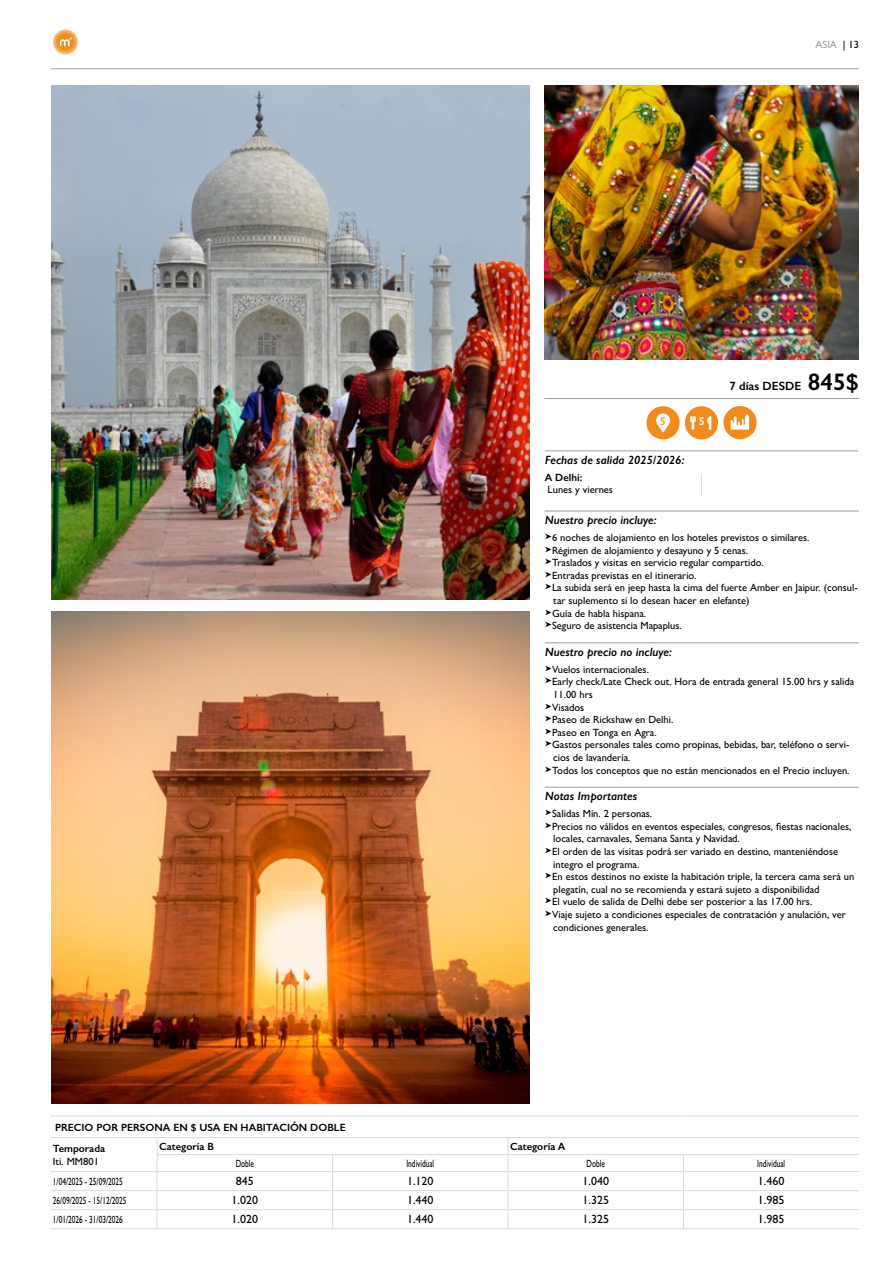
<style>
.page{position:relative;width:893px;height:1263px;background:#fff}
.page>*{position:absolute;margin:0;border:0;box-sizing:border-box;transform-origin:0 0}
.t1{font:italic 600 12px "Gill Sans";color:#000}
.t2{font:500 12px "Gill Sans";color:#000}
.t3{font:600 12px "Gill Sans";color:#000}
.t4{font:600 11.1px "Gill Sans";color:#f6a120}
.t5{font:600 11.1px "Gill Sans";color:#fff}
.t6{font:500 10.5px "Gill Sans";color:#000}
.t7{font:500 10.5px "Gill Sans";color:#000;scale:.7 1}
.t8{font:600 10.5px/21.5px "Gill Sans";color:#000}
.t9{font:500 10.5px "Gill Sans";color:#9d9d9c}
.s1{color:#000}
.s2{font-size:24px}
.s3{font-family:"Menlo";font-weight:400;font-size:12.3px}
</style>
<div class="page">
<hr style="left:51px;top:68px;width:808px;height:1px;background:#9d9d9c">
<svg style="left:53px;top:30px;width:25px;height:24px"></svg>
<hr style="left:51px;top:1137px;width:106px;height:1px;background:#dadada">
<hr style="left:157px;top:1137px;width:176px;height:1px;background:#dadada">
<hr style="left:333px;top:1137px;width:175px;height:1px;background:#dadada">
<hr style="left:157px;top:1154px;width:176px;height:1px;background:#dadada">
<hr style="left:333px;top:1154px;width:175px;height:1px;background:#dadada">
<hr style="left:508px;top:1154px;width:175px;height:1px;background:#dadada">
<hr style="left:683px;top:1154px;width:176px;height:1px;background:#dadada">
<hr style="left:51px;top:1171px;width:106px;height:1px;background:#dadada">
<hr style="left:157px;top:1171px;width:176px;height:1px;background:#dadada">
<hr style="left:333px;top:1171px;width:175px;height:1px;background:#dadada">
<hr style="left:508px;top:1171px;width:175px;height:1px;background:#dadada">
<hr style="left:683px;top:1171px;width:176px;height:1px;background:#dadada">
<hr style="left:51px;top:1116px;width:106px;height:1px;background:#dadada">
<hr style="left:157px;top:1116px;width:176px;height:1px;background:#dadada">
<hr style="left:333px;top:1116px;width:175px;height:1px;background:#dadada">
<hr style="left:508px;top:1116px;width:175px;height:1px;background:#dadada">
<hr style="left:683px;top:1116px;width:176px;height:1px;background:#dadada">
<hr style="left:51px;top:1190px;width:106px;height:1px;background:#dadada">
<hr style="left:157px;top:1190px;width:176px;height:1px;background:#dadada">
<hr style="left:333px;top:1190px;width:175px;height:1px;background:#dadada">
<hr style="left:508px;top:1190px;width:175px;height:1px;background:#dadada">
<hr style="left:683px;top:1190px;width:176px;height:1px;background:#dadada">
<hr style="left:51px;top:1209px;width:106px;height:1px;background:#dadada">
<hr style="left:157px;top:1209px;width:176px;height:1px;background:#dadada">
<hr style="left:333px;top:1209px;width:175px;height:1px;background:#dadada">
<hr style="left:508px;top:1209px;width:175px;height:1px;background:#dadada">
<hr style="left:683px;top:1209px;width:176px;height:1px;background:#dadada">
<hr style="left:51px;top:1228px;width:106px;height:1px;background:#dadada">
<hr style="left:157px;top:1228px;width:176px;height:1px;background:#dadada">
<hr style="left:333px;top:1228px;width:175px;height:1px;background:#dadada">
<hr style="left:508px;top:1228px;width:175px;height:1px;background:#dadada">
<hr style="left:683px;top:1228px;width:176px;height:1px;background:#dadada">
<svg style="left:157px;top:1138px;width:1px;height:90px"></svg>
<svg style="left:332px;top:1155px;width:1px;height:73px"></svg>
<svg style="left:683px;top:1155px;width:1px;height:73px"></svg>
<hr style="left:508px;top:1137px;width:175px;height:1px;background:#dadada">
<svg style="left:508px;top:1138px;width:1px;height:90px"></svg>
<hr style="left:683px;top:1137px;width:176px;height:1px;background:#dadada">
<hr style="left:544px;top:398px;width:315px;height:1px;background:#9d9d9c">
<hr style="left:545px;top:511px;width:314px;height:1px;background:#9d9d9c">
<hr style="left:545px;top:642px;width:314px;height:1px;background:#9d9d9c">
<hr style="left:545px;top:787px;width:314px;height:1px;background:#9d9d9c">
<hr style="left:545px;top:450px;width:313px;height:1px;background:#9d9d9c">
<svg style="left:701px;top:473px;width:1px;height:24px"></svg>
<img style="left:51px;top:85px;width:479px;height:514px">
<img style="left:545px;top:85px;width:314px;height:275px">
<img style="left:51px;top:612px;width:479px;height:491px">
<div style="left:646px;top:406px;width:34px;height:33px;background:#f28a1c;border-radius:50%"></div>
<svg style="left:656px;top:413px;width:14px;height:19px"></svg>
<div style="left:685px;top:406px;width:33px;height:33px;background:#f28a1c;border-radius:50%"></div>
<svg style="left:690px;top:416px;width:21px;height:14px"></svg>
<div style="left:723px;top:406px;width:34px;height:33px;background:#f28a1c;border-radius:50%"></div>
<svg style="left:731px;top:413px;width:18px;height:17px"></svg>
<p class="t9" style="left:815px;top:38px;width:45px">ASIA <span class="s1">| 13</span></p>
<p class="t4" style="left:660px;top:414px;width:7px">5</p>
<p class="t5" style="left:699px;top:414px;width:7px">5</p>
<p class="t3" style="left:729px;top:378px;width:131px">7 días DESDE <span class="s2">845$</span></p>
<p class="t1" style="left:545px;top:453px;width:141px">Fechas de salida 2025/2026:</p>
<p class="t8" style="left:545px;top:466px;width:39px">A Delhi:</p>
<p class="t6" style="left:548px;top:484px;width:67px">Lunes y viernes</p>
<p class="t1" style="left:545px;top:513px;width:113px">Nuestro precio incluye:</p>
<p class="t6" style="left:545px;top:531px;width:266px"><span class="s3">➤</span>6 noches de alojamiento en los hoteles previstos o similares.</p>
<p class="t6" style="left:545px;top:544px;width:205px"><span class="s3">➤</span>Régimen de alojamiento y desayuno y 5 cenas.</p>
<p class="t6" style="left:545px;top:556px;width:220px"><span class="s3">➤</span>Traslados y visitas en servicio regular compartido.</p>
<p class="t6" style="left:545px;top:569px;width:153px"><span class="s3">➤</span>Entradas previstas en el itinerario.</p>
<p class="t6" style="left:545px;top:582px;width:314px"><span class="s3">➤</span>La subida será en jeep hasta la cima del fuerte Amber en Jaipur. (consul-</p>
<p class="t6" style="left:553px;top:594px;width:198px">tar suplemento si lo desean hacer en elefante)</p>
<p class="t6" style="left:545px;top:607px;width:103px"><span class="s3">➤</span>Guía de habla hispana.</p>
<p class="t6" style="left:545px;top:619px;width:139px"><span class="s3">➤</span>Seguro de asistencia Mapaplus.</p>
<p class="t1" style="left:545px;top:645px;width:129px">Nuestro precio no incluye:</p>
<p class="t6" style="left:545px;top:663px;width:106px"><span class="s3">➤</span>Vuelos internacionales.</p>
<p class="t6" style="left:545px;top:676px;width:311px"><span class="s3">➤</span>Early check/Late Check out. Hora de entrada general 15.00 hrs y salida</p>
<p class="t6" style="left:553px;top:688px;width:41px">11.00 hrs</p>
<p class="t6" style="left:545px;top:701px;width:41px"><span class="s3">➤</span>Visados</p>
<p class="t6" style="left:545px;top:713px;width:130px"><span class="s3">➤</span>Paseo de Rickshaw en Delhi.</p>
<p class="t6" style="left:545px;top:726px;width:113px"><span class="s3">➤</span>Paseo en Tonga en Agra.</p>
<p class="t6" style="left:545px;top:739px;width:306px"><span class="s3">➤</span>Gastos personales tales como propinas, bebidas, bar, teléfono o servi-</p>
<p class="t6" style="left:553px;top:751px;width:79px">cios de lavandería.</p>
<p class="t6" style="left:545px;top:764px;width:306px"><span class="s3">➤</span>Todos los conceptos que no están mencionados en el Precio incluyen.</p>
<p class="t1" style="left:545px;top:789px;width:94px">Notas Importantes</p>
<p class="t6" style="left:545px;top:807px;width:109px"><span class="s3">➤</span>Salidas Mín. 2 personas.</p>
<p class="t6" style="left:545px;top:820px;width:308px"><span class="s3">➤</span>Precios no válidos en eventos especiales, congresos, fiestas nacionales,</p>
<p class="t6" style="left:553px;top:833px;width:188px">locales, carnavales, Semana Santa y Navidad.</p>
<p class="t6" style="left:545px;top:845px;width:295px"><span class="s3">➤</span>El orden de las visitas podrá ser variado en destino, manteniéndose</p>
<p class="t6" style="left:553px;top:858px;width:88px">integro el programa.</p>
<p class="t6" style="left:545px;top:870px;width:311px"><span class="s3">➤</span>En estos destinos no existe la habitación triple, la tercera cama será un</p>
<p class="t6" style="left:553px;top:883px;width:268px">plegatín, cual no se recomienda y estará sujeto a disponibilidad</p>
<p class="t6" style="left:545px;top:896px;width:269px"><span class="s3">➤</span>El vuelo de salida de Delhi debe ser posterior a las 17.00 hrs.</p>
<p class="t6" style="left:545px;top:908px;width:303px"><span class="s3">➤</span>Viaje sujeto a condiciones especiales de contratación y anulación, ver</p>
<p class="t6" style="left:553px;top:921px;width:97px">condiciones generales.</p>
<p class="t8" style="left:53px;top:1116px;width:294px">PRECIO POR PERSONA EN $ USA EN HABITACIÓN DOBLE<br>Temporada</p>
<p class="t6" style="left:53px;top:1155px;width:47px">Iti. MM801</p>
<p class="t8" style="left:159px;top:1135px;width:56px">Categoría B</p>
<p class="t8" style="left:510px;top:1135px;width:57px">Categoría A</p>
<p class="t7" style="left:236px;top:1157px;width:28px">Doble</p>
<p class="t7" style="left:406px;top:1157px;width:41px">Individual</p>
<p class="t7" style="left:587px;top:1157px;width:28px">Doble</p>
<p class="t7" style="left:757px;top:1157px;width:41px">Individual</p>
<p class="t7" style="left:53px;top:1175px;width:101px">1/04/2025 - 25/09/2025</p>
<p class="t2" style="left:236px;top:1174px;width:19px">845</p>
<p class="t2" style="left:407px;top:1174px;width:28px">1.120</p>
<p class="t2" style="left:582px;top:1174px;width:28px">1.040</p>
<p class="t2" style="left:758px;top:1174px;width:28px">1.460</p>
<p class="t7" style="left:53px;top:1194px;width:107px">26/09/2025 - 15/12/2025</p>
<p class="t2" style="left:232px;top:1193px;width:28px">1.020</p>
<p class="t2" style="left:407px;top:1193px;width:28px">1.440</p>
<p class="t2" style="left:582px;top:1193px;width:28px">1.325</p>
<p class="t2" style="left:758px;top:1193px;width:28px">1.985</p>
<p class="t7" style="left:53px;top:1213px;width:101px">1/01/2026 - 31/03/2026</p>
<p class="t2" style="left:232px;top:1212px;width:28px">1.020</p>
<p class="t2" style="left:407px;top:1212px;width:28px">1.440</p>
<p class="t2" style="left:582px;top:1212px;width:28px">1.325</p>
<p class="t2" style="left:758px;top:1212px;width:28px">1.985</p>
</div>
